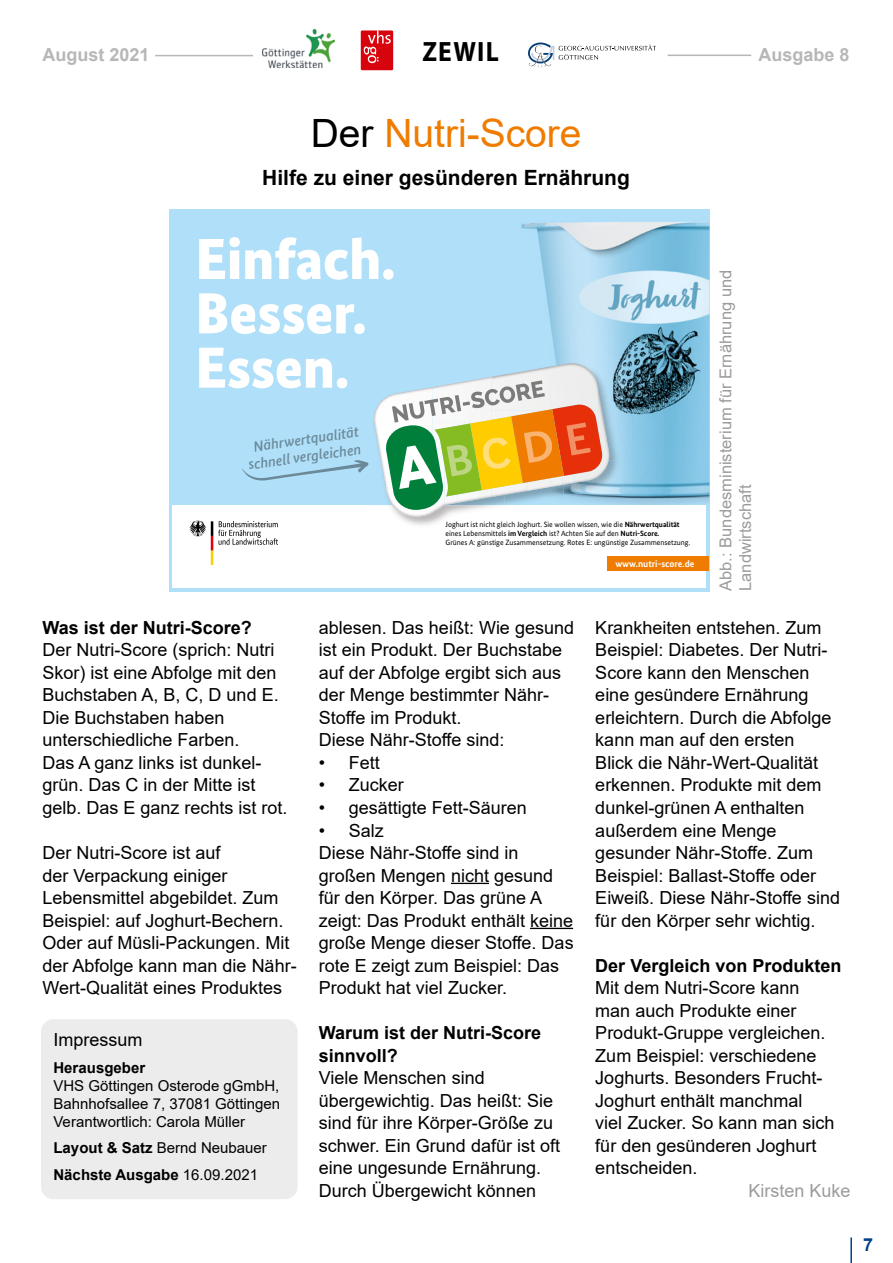
<style>
.page{position:relative;width:893px;height:1263px;background:#fff}
.page>*{position:absolute;margin:0;border:0;box-sizing:border-box;transform-origin:0 0}
.t1{font:900 58.05px/54.3px "Bundes Sans";color:#fff}
.t2{font:39px "Arial";color:#ef7c00}
.t3{font:700 28.05px "Myriad Pro";letter-spacing:.05em;color:#000;scale:.91 1}
.t4{font:700 21px "Arial";color:#000}
.t5{font:18px/22.5px "Arial";color:#000}
.t6{font:700 18px/22.5px "Arial";color:#000}
.t7{font:700 18px "Arial";color:#b6b7b8}
.t8{font:18px "Arial";color:#9c9c9d}
.t9{font:700 18px "Arial";color:#004188}
.t10{font:16.5px/19.5px "Arial";color:#9c9c9d}
.t11{font:15px/18px "Arial";color:#000;text-align:justify}
.t12{font:700 15px/26.5px "Arial";color:#000}
.t13{font:italic 500 15px/17px "Bundes Sans";color:#6b8998;text-align:center}
.t14{font:700 9.6px "Bundes Sans";color:#fff}
.t15{font:7.65px/9.1px "Bundes Sans";color:#000}
.s1{color:#000}
.s2{font-weight:700}
.s3{font-weight:400}
</style>
<div class="page">
<hr style="left:850px;top:1237px;width:2px;height:26px;background:#004188">
<hr style="left:451px;top:883px;width:38px;height:1px;background:#000">
<hr style="left:530px;top:928px;width:43px;height:1px;background:#000">
<div style="left:41px;top:1019px;width:257px;height:180px;background:#ececec;border-radius:13px"></div>
<div style="left:169px;top:209px;width:540px;height:383px;background:#afdff9"></div>
<img style="left:521px;top:221px;width:188px;height:284px">
<div style="left:173px;top:505px;width:533px;height:83px;background:#fff"></div>
<svg style="left:189px;top:521px;width:89px;height:44px"></svg>
<div style="left:607px;top:557px;width:102px;height:14px;background:#ef7c00"></div>
<img style="left:521px;top:360px;width:7px;height:6px">
<img style="left:528px;top:360px;width:71px;height:11px">
<img style="left:599px;top:360px;width:23px;height:67px">
<img style="left:610px;top:427px;width:12px;height:34px">
<img style="left:603px;top:461px;width:19px;height:33px">
<img style="left:603px;top:494px;width:19px;height:11px">
<img style="left:537px;top:363px;width:14px;height:3px">
<img style="left:521px;top:366px;width:30px;height:5px">
<img style="left:551px;top:363px;width:47px;height:8px">
<img style="left:374px;top:399px;width:10px;height:35px">
<img style="left:603px;top:389px;width:7px;height:87px">
<img style="left:376px;top:434px;width:8px;height:44px">
<img style="left:392px;top:512px;width:41px;height:5px">
<svg style="left:384px;top:371px;width:219px;height:141px;background:#c3bc8f"></svg>
<svg style="left:242px;top:460px;width:127px;height:20px"></svg>
<hr style="left:155px;top:55px;width:98px;height:1px;background:#b6b7b8">
<hr style="left:668px;top:55px;width:83px;height:1px;background:#b6b7b8">
<svg style="left:528px;top:42px;width:128px;height:25px"></svg>
<img style="left:263px;top:30px;width:71px;height:37px">
<div style="left:361px;top:31px;width:32px;height:39px;background:#d7040d"></div>
<svg style="left:364px;top:31px;width:27px;height:32px"></svg>
<p class="t7" style="left:43px;top:42px;width:109px">August 2021</p>
<h3 class="t3" style="left:422px;top:33px;width:86px">ZEWIL</h3>
<p class="t7" style="left:758px;top:42px;width:93px">Ausgabe 8</p>
<h2 class="t2" style="left:311px;top:107px;width:272px"><span class="s1">Der</span> Nutri-Score</h2>
<p class="t4" style="left:262px;top:163px;width:369px">Hilfe zu einer gesünderen Ernährung</p>
<h1 class="t1" style="left:195px;top:232px;width:202px">Einfach.<br>Besser.<br>Essen.</h1>
<p class="t13" style="left:245px;top:439px;width:115px;rotate:-8deg">Nährwertqualität schnell vergleichen</p>
<p class="t15" style="left:445px;top:520px;width:246px">Joghurt ist nicht gleich Joghurt. Sie wollen wissen, wie die <span class="s2">Nährwertqualität </span>eines Lebensmittels <span class="s2">im Vergleich</span> ist? Achten Sie auf den <span class="s2">Nutri-Score.<br></span>Grünes A: günstige Zu sammen setzung. Rotes E: ungünstige Zusammensetzung.</p>
<p class="t14" style="left:615px;top:558px;width:81px">www.nutri-score.de</p>
<p class="t10" style="left:716px;top:591px;width:322px;rotate:-90deg">Abb.: Bundesministerium für Ernährung und<br>Landwirtschaft</p>
<p class="t6" style="left:43px;top:617px;width:211px">Was ist der Nutri-Score?</p>
<p class="t5" style="left:43px;top:639px;width:247px">Der Nutri-Score (sprich: Nutri<br>Skor) ist eine Abfolge mit den<br>Buchstaben A, B, C, D und E.<br>Die Buchstaben haben unterschiedliche Farben.<br>Das A ganz links ist dunkel&shy;grün. Das C in der Mitte ist gelb. Das E ganz rechts ist rot.</p>
<p class="t5" style="left:43px;top:841px;width:256px">Der Nutri-Score ist auf<br>der Verpackung einiger<br>Lebensmittel abgebildet. Zum<br>Beispiel: auf Joghurt-Bechern.<br>Oder auf Müsli-Packungen. Mit der Abfolge kann man die Nähr-<br>Wert-Qualität eines Produktes</p>
<p class="t5" style="left:53px;top:1029px;width:91px">Impressum</p>
<p class="t12" style="left:53px;top:1054px;width:93px">Herausgeber</p>
<p class="t11" style="left:53px;top:1076px;width:228px">VHS Göttingen Osterode gGmbH, Bahnhofsallee 7, 37081 Göttingen Verantwortlich: Carola Müller</p>
<p class="t12" style="left:53px;top:1135px;width:215px">Layout &amp; Satz <span class="s3">Bernd Neubauer<br></span>Nächste Ausgabe <span class="s3">16.09.2021</span></p>
<p class="t5" style="left:319px;top:616px;width:257px">ablesen. Das heißt: Wie gesund ist ein Produkt. Der Buchstabe auf der Abfolge ergibt sich aus der Menge bestimmter Nähr-<br>Stoffe im Produkt.<br>Diese Nähr-Stoffe sind:</p>
<p class="t5" style="left:319px;top:751px;width:62px">• Fett</p>
<p class="t5" style="left:319px;top:774px;width:86px">• Zucker</p>
<p class="t5" style="left:319px;top:796px;width:209px">• gesättigte Fett-Säuren</p>
<p class="t5" style="left:319px;top:819px;width:256px">• Salz<br>Diese Nähr-Stoffe sind in großen Mengen nicht gesund für den Körper. Das grüne A zeigt: Das Produkt enthält keine große Menge dieser Stoffe. Das rote E zeigt zum Beispiel: Das<br>Produkt hat viel Zucker.</p>
<p class="t6" style="left:319px;top:1022px;width:224px">Warum ist der Nutri-Score sinnvoll?</p>
<p class="t5" style="left:319px;top:1066px;width:243px">Viele Menschen sind übergewichtig. Das heißt: Sie sind für ihre Körper-Größe zu schwer. Ein Grund dafür ist oft eine ungesunde Ernährung.<br>Durch Übergewicht können</p>
<p class="t5" style="left:595px;top:616px;width:246px">Krankheiten entstehen. Zum<br>Beispiel: Diabetes. Der Nutri-<br>Score kann den Menschen eine gesündere Ernährung erleichtern. Durch die Abfolge kann man auf den ersten<br>Blick die Nähr-Wert-Qualität erkennen. Produkte mit dem dunkel-grünen A enthalten außerdem eine Menge gesunder Nähr-Stoffe. Zum<br>Beispiel: Ballast-Stoffe oder<br>Eiweiß. Diese Nähr-Stoffe sind für den Körper sehr wichtig.</p>
<p class="t6" style="left:595px;top:954px;width:248px">Der Vergleich von Produkten</p>
<p class="t5" style="left:595px;top:976px;width:241px">Mit dem Nutri-Score kann man auch Produkte einer<br>Produkt-Gruppe vergleichen.<br>Zum Beispiel: verschiedene<br>Joghurts. Besonders Frucht-<br>Joghurt enthält manchmal<br>viel Zucker. So kann man sich für den gesünderen Joghurt entscheiden.</p>
<p class="t8" style="left:748px;top:1178px;width:104px">Kirsten Kuke</p>
<p class="t9" style="left:863px;top:1231px;width:12px">7</p>
</div>
